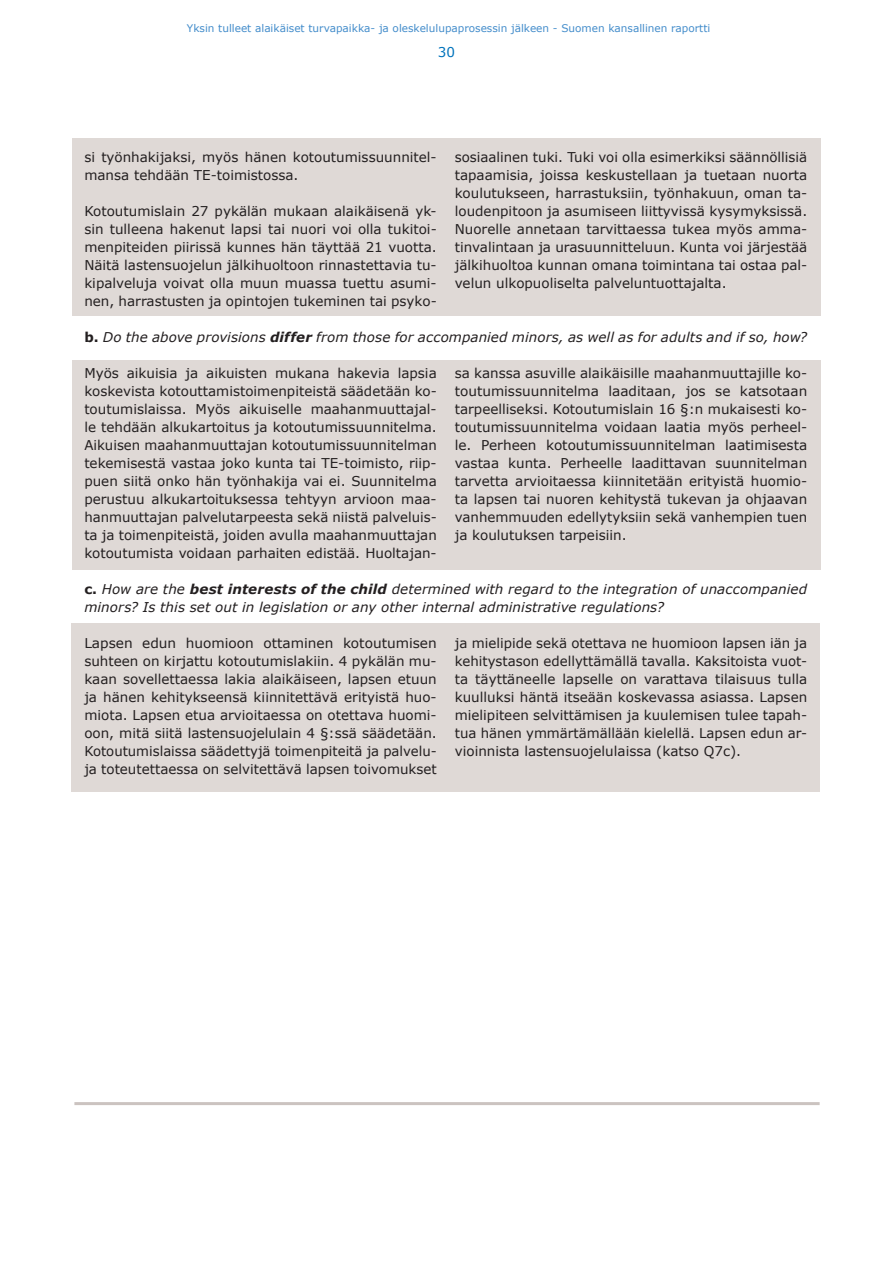
<style>
.page{position:relative;width:893px;height:1263px;background:#fff}
.page>*{position:absolute;margin:0;border:0;box-sizing:border-box;transform-origin:0 0}
.t1{font:13.5px/18px "Verdana";color:#231f20;text-align:justify}
.t2{font:italic 13.5px/18px "Verdana";letter-spacing:.005em;color:#231f20}
.t3{font:13.5px "Verdana";color:#0073bc}
.t4{font:10.5px "Verdana";color:#448dcb}
.s1{font-weight:700;font-style:normal}
.s2{font-weight:700}
</style>
<div class="page">
<hr style="left:74px;top:1102px;width:746px;height:3px;background:#cbc3c0">
<div style="left:71px;top:624px;width:749px;height:168px;background:#dfd9d6"></div>
<div style="left:72px;top:360px;width:749px;height:210px;background:#dfd9d6"></div>
<div style="left:72px;top:138px;width:749px;height:178px;background:#dfd9d6"></div>
<p class="t4" style="left:187px;top:21px;width:525px">Yksin tulleet alaikäiset turvapaikka- ja oleskelulupaprosessin jälkeen - Suomen kansallinen raportti</p>
<p class="t3" style="left:438px;top:43px;width:19px">30</p>
<p class="t1" style="left:84px;top:148px;width:354px">si työnhakijaksi, myös hänen kotoutumissuunnitel&shy;mansa tehdään TE-toimistossa.</p>
<p class="t1" style="left:84px;top:202px;width:354px">Kotoutumislain 27 pykälän mukaan alaikäisenä yk&shy;sin tulleena hakenut lapsi tai nuori voi olla tukitoi&shy;menpiteiden piirissä kunnes hän täyttää 21 vuotta.<br>Näitä lastensuojelun jälkihuoltoon rinnastettavia tu&shy;kipalveluja voivat olla muun muassa tuettu asumi&shy;nen, harrastusten ja opintojen tukeminen tai psyko-</p>
<p class="t1" style="left:455px;top:148px;width:354px">sosiaalinen tuki. Tuki voi olla esimerkiksi säännöllisiä tapaamisia, joissa keskustellaan ja tuetaan nuorta koulutukseen, harrastuksiin, työnhakuun, oman ta&shy;loudenpitoon ja asumiseen liittyvissä kysymyksissä.<br>Nuorelle annetaan tarvittaessa tukea myös amma&shy;tinvalintaan ja urasuunnitteluun. Kunta voi järjestää jälkihuoltoa kunnan omana toimintana tai ostaa pal&shy;velun ulkopuoliselta palveluntuottajalta.</p>
<p class="t2" style="left:84px;top:328px;width:724px"><span class="s1">b.</span> Do the above provisions <span class="s2">differ</span> from those for accompanied minors, as well as for adults and if so, how?</p>
<p class="t1" style="left:84px;top:364px;width:354px">Myös aikuisia ja aikuisten mukana hakevia lapsia koskevista kotouttamistoimenpiteistä säädetään ko&shy;toutumislaissa. Myös aikuiselle maahanmuuttajal&shy;le tehdään alkukartoitus ja kotoutumissuunnitelma.<br>Aikuisen maahanmuuttajan kotoutumissuunnitelman tekemisestä vastaa joko kunta tai TE-toimisto, riip&shy;puen siitä onko hän työnhakija vai ei. Suunnitelma perustuu alkukartoituksessa tehtyyn arvioon maa&shy;hanmuuttajan palvelutarpeesta sekä niistä palveluis&shy;ta ja toimenpiteistä, joiden avulla maahanmuuttajan kotoutumista voidaan parhaiten edistää. Huoltajan-</p>
<p class="t1" style="left:455px;top:364px;width:354px">sa kanssa asuville alaikäisille maahanmuuttajille ko&shy;toutumissuunnitelma laaditaan, jos se katsotaan tarpeelliseksi. Kotoutumislain 16 §:n mukaisesti ko&shy;toutumissuunnitelma voidaan laatia myös perheel&shy;le. Perheen kotoutumissuunnitelman laatimisesta vastaa kunta. Perheelle laadittavan suunnitelman tarvetta arvioitaessa kiinnitetään erityistä huomio&shy;ta lapsen tai nuoren kehitystä tukevan ja ohjaavan vanhemmuuden edellytyksiin sekä vanhempien tuen ja koulutuksen tarpeisiin.</p>
<p class="t2" style="left:84px;top:580px;width:724px"><span class="s1">c.</span> How are the <span class="s2">best interests of the child</span> determined with regard to the integration of unaccompanied minors? Is this set out in legislation or any other internal administrative regulations?</p>
<p class="t1" style="left:84px;top:634px;width:354px">Lapsen edun huomioon ottaminen kotoutumisen suhteen on kirjattu kotoutumislakiin. 4 pykälän mu&shy;kaan sovellettaessa lakia alaikäiseen, lapsen etuun ja hänen kehitykseensä kiinnitettävä erityistä huo&shy;miota. Lapsen etua arvioitaessa on otettava huomi&shy;oon, mitä siitä lastensuojelulain 4 §:ssä säädetään.<br>Kotoutumislaissa säädettyjä toimenpiteitä ja palvelu&shy;ja toteutettaessa on selvitettävä lapsen toivomukset</p>
<p class="t1" style="left:455px;top:634px;width:354px">ja mielipide sekä otettava ne huomioon lapsen iän ja kehitystason edellyttämällä tavalla. Kaksitoista vuot&shy;ta täyttäneelle lapselle on varattava tilaisuus tulla kuulluksi häntä itseään koskevassa asiassa. Lapsen mielipiteen selvittämisen ja kuulemisen tulee tapah&shy;tua hänen ymmärtämällään kielellä. Lapsen edun ar&shy;vioinnista lastensuojelulaissa (katso Q7c).</p>
</div>
